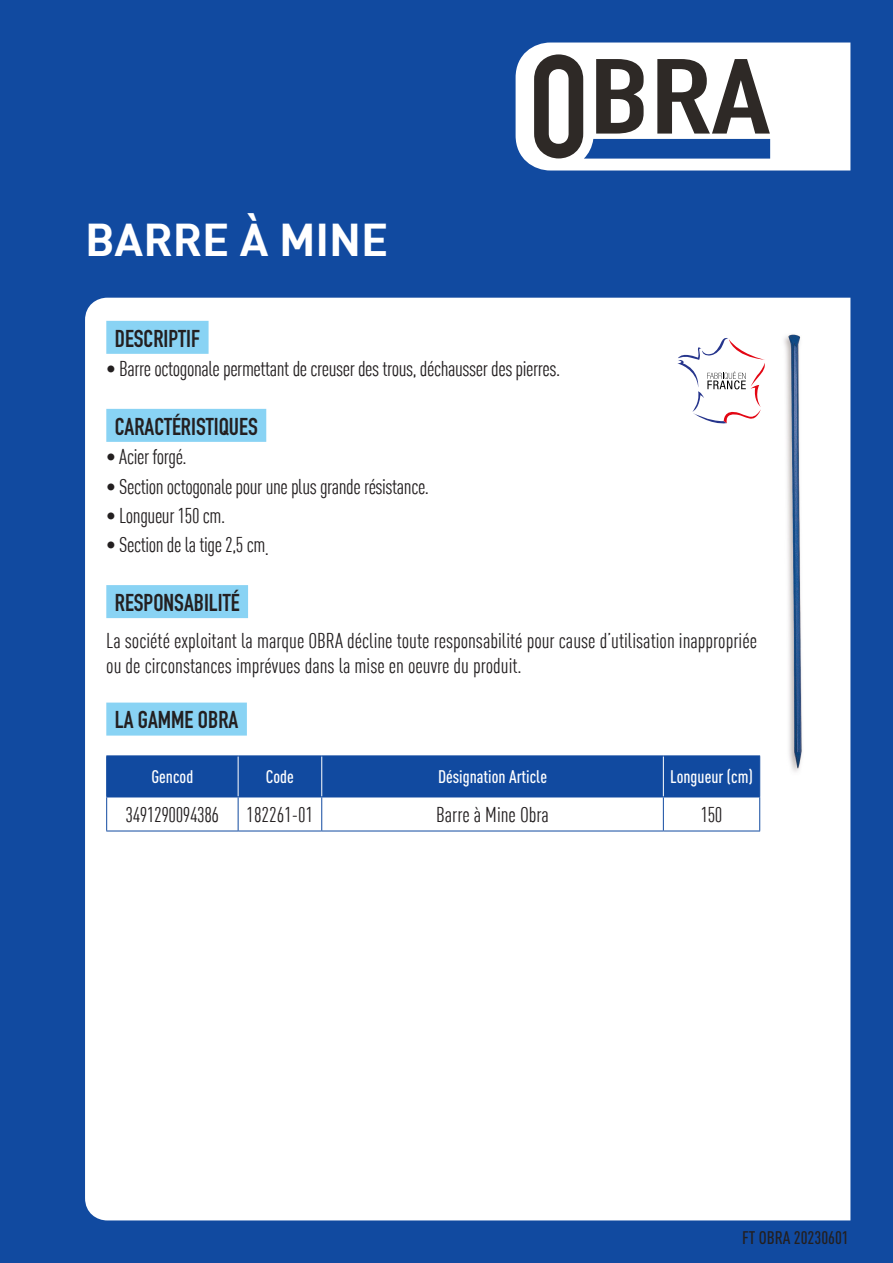
<style>
.page{position:relative;width:893px;height:1263px;background:#114aa0}
.page>*{position:absolute;margin:0;border:0;box-sizing:border-box;transform-origin:0 0}
.t1{font:700 45px "DIN";color:#fff}
.t2{font:700 24px "DIN Condensed";color:#231f20}
.t3{font:21px/25.2px "DIN Cond";letter-spacing:-.005em;color:#231f20}
.t4{font:500 18px "DIN Cond";color:#fff}
.t5{font:500 18px "DIN Cond";color:#231f20}
</style>
<div class="page">
<div style="left:85px;top:298px;width:765px;height:922px;background:#fff"></div>
<svg style="left:107px;top:756px;width:652px;height:41px"></svg>
<hr style="left:238px;top:756px;width:1px;height:41px;background:#fff">
<hr style="left:321px;top:756px;width:1px;height:41px;background:#fff">
<hr style="left:663px;top:756px;width:1px;height:41px;background:#fff">
<hr style="left:106px;top:756px;width:1px;height:41px;background:#114aa0">
<hr style="left:106px;top:755px;width:132px;height:1px;background:#114aa0">
<hr style="left:238px;top:755px;width:84px;height:1px;background:#114aa0">
<hr style="left:322px;top:755px;width:341px;height:1px;background:#114aa0">
<hr style="left:663px;top:755px;width:97px;height:1px;background:#114aa0">
<hr style="left:106px;top:797px;width:1px;height:34px;background:#114aa0">
<hr style="left:106px;top:797px;width:132px;height:1px;background:#114aa0">
<hr style="left:238px;top:797px;width:84px;height:1px;background:#114aa0">
<hr style="left:322px;top:797px;width:341px;height:1px;background:#114aa0">
<hr style="left:663px;top:797px;width:97px;height:1px;background:#114aa0">
<hr style="left:238px;top:797px;width:1px;height:34px;background:#114aa0">
<hr style="left:321px;top:797px;width:1px;height:34px;background:#114aa0">
<hr style="left:663px;top:797px;width:1px;height:34px;background:#114aa0">
<hr style="left:759px;top:797px;width:1px;height:34px;background:#114aa0">
<hr style="left:106px;top:831px;width:132px;height:1px;background:#114aa0">
<hr style="left:238px;top:831px;width:84px;height:1px;background:#114aa0">
<hr style="left:322px;top:831px;width:341px;height:1px;background:#114aa0">
<hr style="left:663px;top:831px;width:97px;height:1px;background:#114aa0">
<hr style="left:759px;top:756px;width:1px;height:41px;background:#114aa0">
<svg style="left:516px;top:43px;width:334px;height:127px;background:#b6bac1"></svg>
<div style="left:106px;top:321px;width:103px;height:33px;background:#89d3f4"></div>
<div style="left:106px;top:409px;width:160px;height:33px;background:#89d3f4"></div>
<div style="left:106px;top:585px;width:142px;height:33px;background:#89d3f4"></div>
<div style="left:106px;top:703px;width:141px;height:33px;background:#89d3f4"></div>
<img style="left:773px;top:329px;width:46px;height:450px">
<svg style="left:677px;top:337px;width:88px;height:88px;background:#f0eaed"></svg>
<p class="t1" style="left:85px;top:210px;width:305px">BARRE À MINE</p>
<p class="t2" style="left:115px;top:322px;width:87px">DESCRIPTIF</p>
<p class="t3" style="left:106px;top:356px;width:455px">• Barre octogonale permettant de creuser des trous, déchausser des pierres.</p>
<p class="t2" style="left:115px;top:410px;width:144px">CARACTÉRISTIQUES</p>
<p class="t3" style="left:106px;top:444px;width:82px">• Acier forgé.</p>
<p class="t3" style="left:106px;top:473px;width:324px">• Section octogonale pour une plus grande résistance.</p>
<p class="t3" style="left:106px;top:503px;width:121px">• Longueur 150 cm.</p>
<p class="t3" style="left:106px;top:532px;width:164px">• Section de la tige 2,5 cm.</p>
<p class="t2" style="left:115px;top:586px;width:126px">RESPONSABILITÉ</p>
<p class="t3" style="left:106px;top:627px;width:652px">La société exploitant la marque OBRA décline toute responsabilité pour cause d’utilisation inappropriée ou de circonstances imprévues dans la mise en oeuvre du produit.</p>
<p class="t2" style="left:115px;top:704px;width:125px">LA GAMME OBRA</p>
<p class="t4" style="left:151px;top:766px;width:43px">Gencod</p>
<p class="t4" style="left:266px;top:766px;width:30px">Code</p>
<p class="t4" style="left:438px;top:766px;width:111px">Désignation Article</p>
<p class="t4" style="left:670px;top:766px;width:84px">Longueur (cm)</p>
<p class="t3" style="left:126px;top:802px;width:95px">3491290094386</p>
<p class="t3" style="left:246px;top:802px;width:68px">182261-01</p>
<p class="t3" style="left:436px;top:802px;width:114px">Barre à Mine Obra</p>
<p class="t3" style="left:701px;top:802px;width:23px">150</p>
<p class="t5" style="left:742px;top:1227px;width:108px">FT OBRA 20230601</p>
</div>
